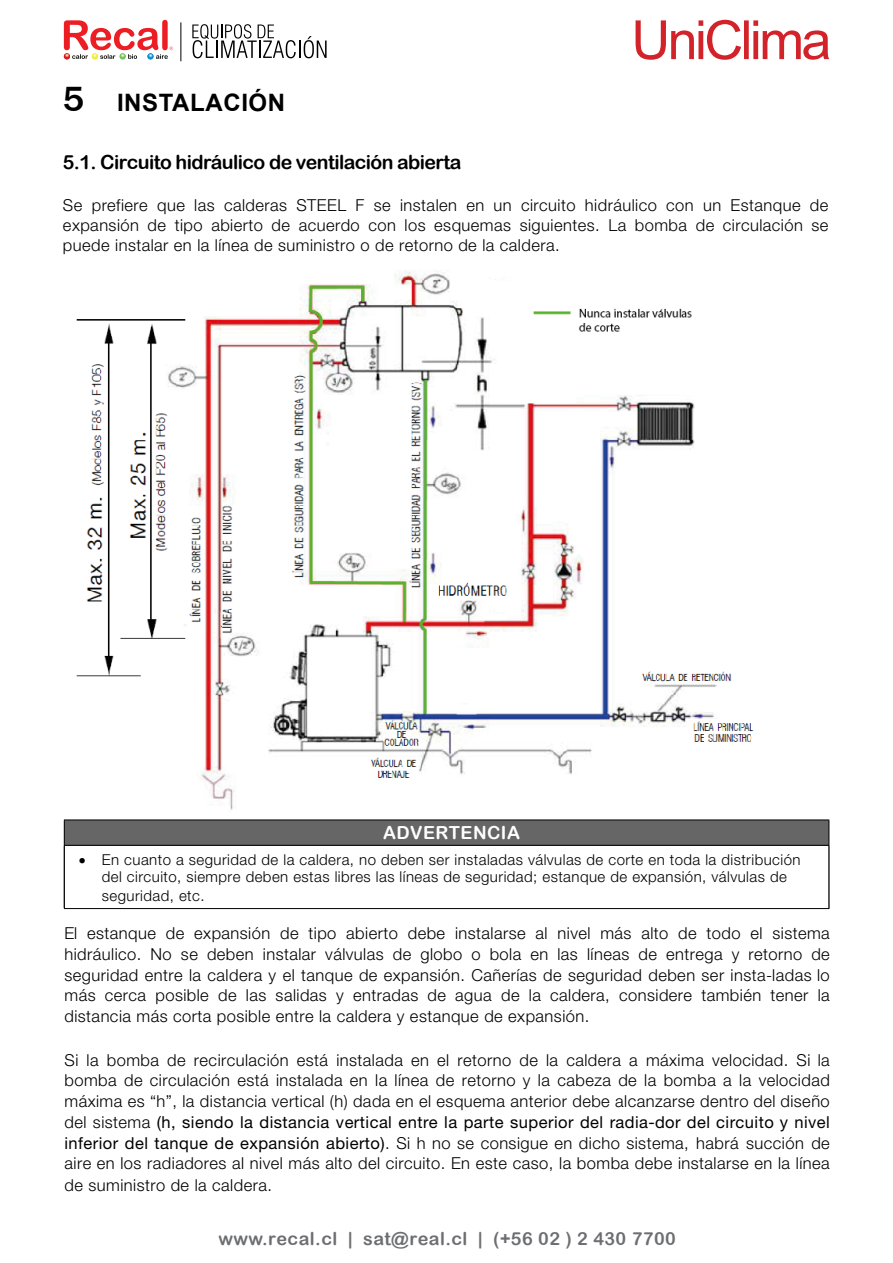
<style>
.page{position:relative;width:893px;height:1263px;background:#fff}
.page>*{position:absolute;margin:0;border:0;box-sizing:border-box;transform-origin:0 0}
.t1{font:700 24px "Arial";letter-spacing:.025em;color:#000}
.t2{font:19.5px "Arial Rounded MT Bold";letter-spacing:-.03em;color:#000}
.t3{font:18px "Arial Rounded MT Bold";letter-spacing:.025em;color:#6d6e71}
.t4{font:18px "Arial Rounded MT Bold";letter-spacing:.025em;color:#fff}
.t5{font:300 16.5px/21px "Helvetica Neue LT Std";letter-spacing:.025em;color:#000;text-align:justify}
.t6{font:300 15px/18.1px "Helvetica Neue LT Std";letter-spacing:.03em;color:#000}
.s1{font-family:"Franklin Gothic";font-weight:500;font-size:36px}
.s2{font-weight:400}
</style>
<div class="page">
<svg style="left:636px;top:20px;width:193px;height:40px"></svg>
<svg style="left:64px;top:20px;width:109px;height:40px"></svg>
<svg style="left:192px;top:24px;width:135px;height:34px"></svg>
<hr style="left:180px;top:22px;width:1px;height:39px;background:#000">
<div style="left:64px;top:820px;width:765px;height:25px;background:#666"></div>
<hr style="left:64px;top:819px;width:765px;height:1px;background:#000">
<svg style="left:64px;top:820px;width:1px;height:25px"></svg>
<svg style="left:829px;top:820px;width:1px;height:25px"></svg>
<hr style="left:64px;top:845px;width:765px;height:1px;background:#000">
<hr style="left:64px;top:845px;width:1px;height:63px;background:#000">
<hr style="left:829px;top:845px;width:1px;height:63px;background:#000">
<hr style="left:64px;top:908px;width:765px;height:1px;background:#000">
<img style="left:76px;top:271px;width:678px;height:539px">
<h1 class="t1" style="left:63px;top:85px;width:224px"><span class="s1">5</span> INSTALACIÓN</h1>
<p class="t2" style="left:63px;top:151px;width:400px">5.1. Circuito hidráulico de ventilación abierta</p>
<p class="t5" style="left:63px;top:195px;width:767px;line-height:19.8px">Se prefiere que las calderas STEEL F se instalen en un circuito hidráulico con un Estanque de expansión de tipo abierto de acuerdo con los esquemas siguientes. La bomba de circulación se puede instalar en la línea de suministro o de retorno de la caldera.</p>
<p class="t4" style="left:383px;top:822px;width:138px">ADVERTENCIA</p>
<p class="t6" style="left:102px;top:850px;width:700px;text-indent:-23px">• En cuanto a seguridad de la caldera, no deben ser instaladas válvulas de corte en toda la distribución del circuito, siempre deben estas libres las líneas de seguridad; estanque de expansión, válvulas de seguridad, etc.</p>
<p class="t5" style="left:64px;top:922px;width:767px">El estanque de expansión de tipo abierto debe instalarse al nivel más alto de todo el sistema hidráulico. No se deben instalar válvulas de globo o bola en las líneas de entrega y retorno de seguridad entre la caldera y el tanque de expansión. Cañerías de seguridad deben ser insta-ladas lo más cerca posible de las salidas y entradas de agua de la caldera, considere también tener la distancia más corta posible entre la caldera y estanque de expansión.</p>
<p class="t5" style="left:64px;top:1049px;width:767px">Si la bomba de recirculación está instalada en el retorno de la caldera a máxima velocidad. Si la bomba de circulación está instalada en la línea de retorno y la cabeza de la bomba a la velocidad máxima es “h”, la distancia vertical (h) dada en el esquema anterior debe alcanzarse dentro del diseño del sistema <span class="s2">(h, siendo la distancia vertical entre la parte superior del radia-dor del circuito y nivel inferior del tanque de expansión abierto)</span>. Si h no se consigue en dicho sistema, habrá succión de aire en los radiadores al nivel más alto del circuito. En este caso, la bomba debe instalarse en la línea de suministro de la caldera.</p>
<p class="t3" style="left:218px;top:1228px;width:459px">www.recal.cl | sat@real.cl | (+56 02 ) 2 430 7700</p>
</div>
